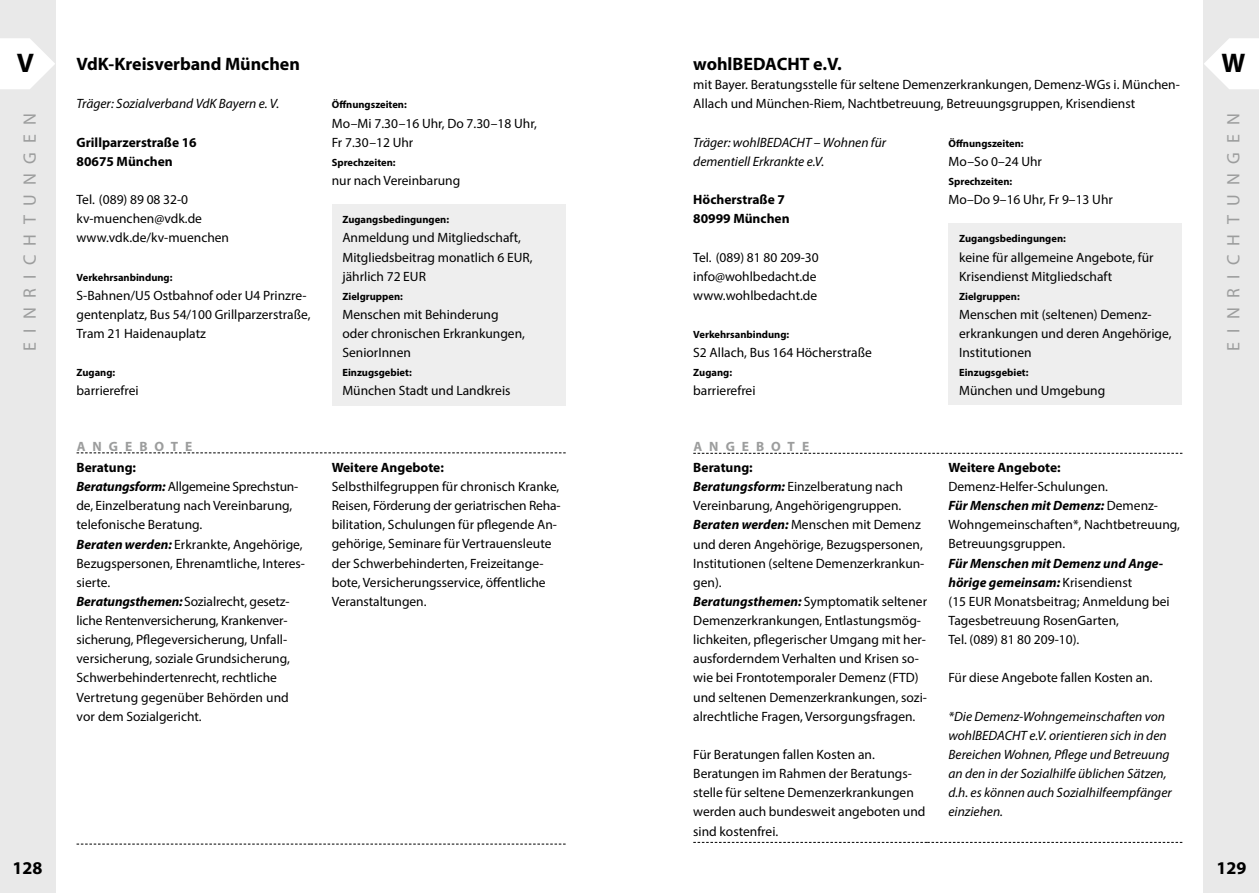
<style>
.page{position:relative;width:1259px;height:893px;background:#fff}
.page>*{position:absolute;margin:0;border:0;box-sizing:border-box;transform-origin:0 0}
.t1{font:700 27px "Myriad Pro";color:#000}
.t2{font:700 18px "Myriad Pro";color:#000}
.t3{font:18px "Myriad Pro";letter-spacing:.52em;color:#9c9d9d}
.t4{font:13.5px/19.2px "Myriad Pro";color:#000}
.t5{font:italic 13.5px/19.2px "Myriad Pro";color:#000}
.t6{font:700 13.5px/19.2px "Myriad Pro";color:#000}
.t7{font:700 13.5px "Myriad Pro";letter-spacing:.52em;color:#9c9d9d}
.t8{font:700 10.5px "Myriad Pro";color:#000}
.s1{font-weight:700}
.s2{font-weight:700;font-style:italic}
</style>
<div class="page">
<div style="left:1203px;top:0;width:56px;height:893px;background:#e9e9e9"></div>
<svg style="left:1204px;top:38px;width:55px;height:51px"></svg>
<div style="left:0;top:0;width:55px;height:893px;background:#e9e9e9"></div>
<svg style="left:0;top:38px;width:55px;height:51px"></svg>
<div style="left:332px;top:204px;width:234px;height:202px;background:#eee"></div>
<svg style="left:77px;top:452px;width:489px;height:1px"></svg>
<svg style="left:77px;top:844px;width:489px;height:1px"></svg>
<div style="left:948px;top:223px;width:234px;height:182px;background:#eee"></div>
<svg style="left:693px;top:453px;width:489px;height:1px"></svg>
<svg style="left:693px;top:842px;width:489px;height:1px"></svg>
<h1 class="t1" style="left:17px;top:45px;width:19px">V</h1>
<h2 class="t3" style="left:19px;top:351px;width:240px;rotate:-90deg">EINRICHTUNGEN</h2>
<h2 class="t2" style="left:77px;top:52px;width:225px">VdK-Kreisverband München</h2>
<p class="t5" style="left:77px;top:94px;width:204px">Träger: Sozialverband VdK Bayern e. V.</p>
<p class="t6" style="left:77px;top:132px;width:122px">Grillparzerstraße 16<br>80675 München</p>
<p class="t4" style="left:77px;top:190px;width:154px">Tel. (089) 89 08 32-0 kv-muenchen@vdk.de www.vdk.de/kv-muenchen</p>
<p class="t8" style="left:77px;top:270px;width:97px">Verkehrsanbindung:</p>
<p class="t4" style="left:77px;top:285px;width:235px">S-Bahnen/U5 Ostbahnof oder U4 Prinzre&shy;gentenplatz, Bus 54/100 Grillparzerstraße,<br>Tram 21 Haidenauplatz</p>
<p class="t8" style="left:77px;top:366px;width:40px">Zugang:</p>
<p class="t4" style="left:77px;top:381px;width:64px">barrierefrei</p>
<p class="t8" style="left:332px;top:98px;width:77px">Öffnungszeiten:</p>
<p class="t4" style="left:332px;top:113px;width:207px">Mo–Mi 7.30–16 Uhr, Do 7.30–18 Uhr,<br>Fr 7.30–12 Uhr</p>
<p class="t8" style="left:332px;top:155px;width:65px">Sprechzeiten:</p>
<p class="t4" style="left:332px;top:171px;width:130px">nur nach Vereinbarung</p>
<p class="t8" style="left:342px;top:213px;width:108px">Zugangsbedingungen:</p>
<p class="t4" style="left:342px;top:228px;width:192px">Anmeldung und Mitgliedschaft,<br>Mitgliedsbeitrag monatlich 6 EUR, jährlich 72 EUR</p>
<p class="t8" style="left:342px;top:289px;width:62px">Zielgruppen:</p>
<p class="t4" style="left:342px;top:305px;width:184px">Menschen mit Behinderung oder chronischen Erkrankungen,<br>SeniorInnen</p>
<p class="t8" style="left:342px;top:366px;width:71px">Einzugsgebiet:</p>
<p class="t4" style="left:342px;top:381px;width:170px">München Stadt und Landkreis</p>
<h2 class="t2" style="left:693px;top:52px;width:150px">wohlBEDACHT e.V.</h2>
<p class="t4" style="left:693px;top:75px;width:488px">mit Bayer. Beratungsstelle für seltene Demenzerkrankungen, Demenz-WGs i. München-<br>Allach und München-Riem, Nachtbetreuung, Betreuungsgruppen, Krisendienst</p>
<p class="t5" style="left:693px;top:132px;width:194px">Träger: wohlBEDACHT – Wohnen für dementiell Erkrankte e.V.</p>
<p class="t6" style="left:693px;top:190px;width:98px">Höcherstraße 7<br>80999 München</p>
<p class="t4" style="left:693px;top:247px;width:127px">Tel. (089) 81 80 209-30 info@wohlbedacht.de www.wohlbedacht.de</p>
<p class="t8" style="left:693px;top:328px;width:97px">Verkehrsanbindung:</p>
<p class="t4" style="left:693px;top:343px;width:180px">S2 Allach, Bus 164 Höcherstraße</p>
<p class="t8" style="left:693px;top:366px;width:40px">Zugang:</p>
<p class="t4" style="left:693px;top:381px;width:64px">barrierefrei</p>
<p class="t8" style="left:948px;top:136px;width:77px">Öffnungszeiten:</p>
<p class="t4" style="left:948px;top:151px;width:95px">Mo–So 0–24 Uhr</p>
<p class="t8" style="left:948px;top:175px;width:65px">Sprechzeiten:</p>
<p class="t4" style="left:948px;top:190px;width:166px">Mo–Do 9–16 Uhr, Fr 9–13 Uhr</p>
<p class="t8" style="left:959px;top:232px;width:108px">Zugangsbedingungen:</p>
<p class="t4" style="left:959px;top:247px;width:196px">keine für allgemeine Angebote, für<br>Krisendienst Mitgliedschaft</p>
<p class="t8" style="left:959px;top:289px;width:62px">Zielgruppen:</p>
<p class="t4" style="left:959px;top:305px;width:214px">Menschen mit (seltenen) Demenz&shy;erkrankungen und deren Angehörige,<br>Institutionen</p>
<p class="t8" style="left:959px;top:366px;width:71px">Einzugsgebiet:</p>
<p class="t4" style="left:959px;top:381px;width:148px">München und Umgebung</p>
<h1 class="t1" style="left:1221px;top:45px;width:25px">W</h1>
<h2 class="t3" style="left:1222px;top:351px;width:240px;rotate:-90deg">EINRICHTUNGEN</h2>
<p class="t7" style="left:77px;top:438px;width:117px">ANGEBOTE</p>
<p class="t7" style="left:693px;top:438px;width:117px">ANGEBOTE</p>
<p class="t4" style="left:77px;top:458px;width:230px"><span class="s1">Beratung:<br></span><span class="s2">Beratungsform:</span> Allgemeine Sprechstun&shy;de, Einzelberatung nach Vereinbarung, telefonische Beratung.<br><span class="s2">Beraten werden:</span> Erkrankte, Angehörige, Bezugspersonen, Ehrenamtliche, Interes&shy;sierte.<br><span class="s2">Beratungsthemen:</span>Sozialrecht, gesetz&shy;liche Rentenversicherung, Krankenver&shy;sicherung, Pflegeversicherung, Unfall&shy;versicherung, soziale Grundsicherung, Schwerbehindertenrecht, rechtliche Vertretung gegenüber Behörden und vor dem Sozialgericht.</p>
<p class="t6" style="left:332px;top:457px;width:114px">Weitere Angebote:</p>
<p class="t4" style="left:332px;top:477px;width:230px">Selbsthilfegruppen für chronisch Kranke, Reisen, Förderung der geriatrischen Reha&shy;bilitation, Schulungen für pflegende An&shy;gehörige, Seminare für Vertrauensleute der Schwerbehinderten, Freizeitange&shy;bote, Versicherungsservice, öffentliche Veranstaltungen.</p>
<p class="t4" style="left:693px;top:458px;width:235px"><span class="s1">Beratung:<br></span><span class="s2">Beratungsform:</span> Einzelberatung nach Vereinbarung, Angehörigengruppen.<br><span class="s2">Beraten werden:</span> Menschen mit Demenz und deren Angehörige, Bezugspersonen, Institutionen (seltene Demenzerkrankun&shy;gen).<br><span class="s2">Beratungsthemen:</span> Symptomatik seltener Demenzerkrankungen, Entlastungsmög&shy;lichkeiten, pflegerischer Umgang mit her&shy;ausforderndem Verhalten und Krisen so&shy;wie bei Frontotemporaler Demenz (FTD) und seltenen Demenzerkrankungen, sozi&shy;alrechtliche Fragen, Versorgungsfragen.</p>
<p class="t4" style="left:693px;top:745px;width:234px">Für Beratungen fallen Kosten an.<br>Beratungen im Rahmen der Beratungs&shy;stelle für seltene Demenzerkrankungen werden auch bundesweit angeboten und sind kostenfrei.</p>
<p class="t6" style="left:948px;top:457px;width:114px">Weitere Angebote:</p>
<p class="t4" style="left:948px;top:477px;width:233px">Demenz-Helfer-Schulungen.<br><span class="s2">Für Menschen mit Demenz:</span> Demenz-<br>Wohngemeinschaften*, Nachtbetreuung,<br>Betreuungsgruppen.</p>
<p class="t4" style="left:948px;top:553px;width:223px"><span class="s2">Für Menschen mit Demenz und Ange&shy;hörige gemeinsam:</span> Krisendienst<br>(15 EUR Monatsbeitrag; Anmeldung bei<br>Tagesbetreuung RosenGarten,<br>Tel. (089) 81 80 209-10).</p>
<p class="t4" style="left:948px;top:668px;width:206px">Für diese Angebote fallen Kosten an.</p>
<p class="t5" style="left:948px;top:706px;width:225px">*Die Demenz-Wohngemeinschaften von wohlBEDACHT e.V. orientieren sich in den Bereichen Wohnen, Pflege und Betreuung an den in der Sozialhilfe üblichen Sätzen, d.h. es können auch Sozialhilfeempfänger einziehen.</p>
<h2 class="t2" style="left:13px;top:856px;width:31px">128</h2>
<h2 class="t2" style="left:1216px;top:856px;width:31px">129</h2>
</div>
